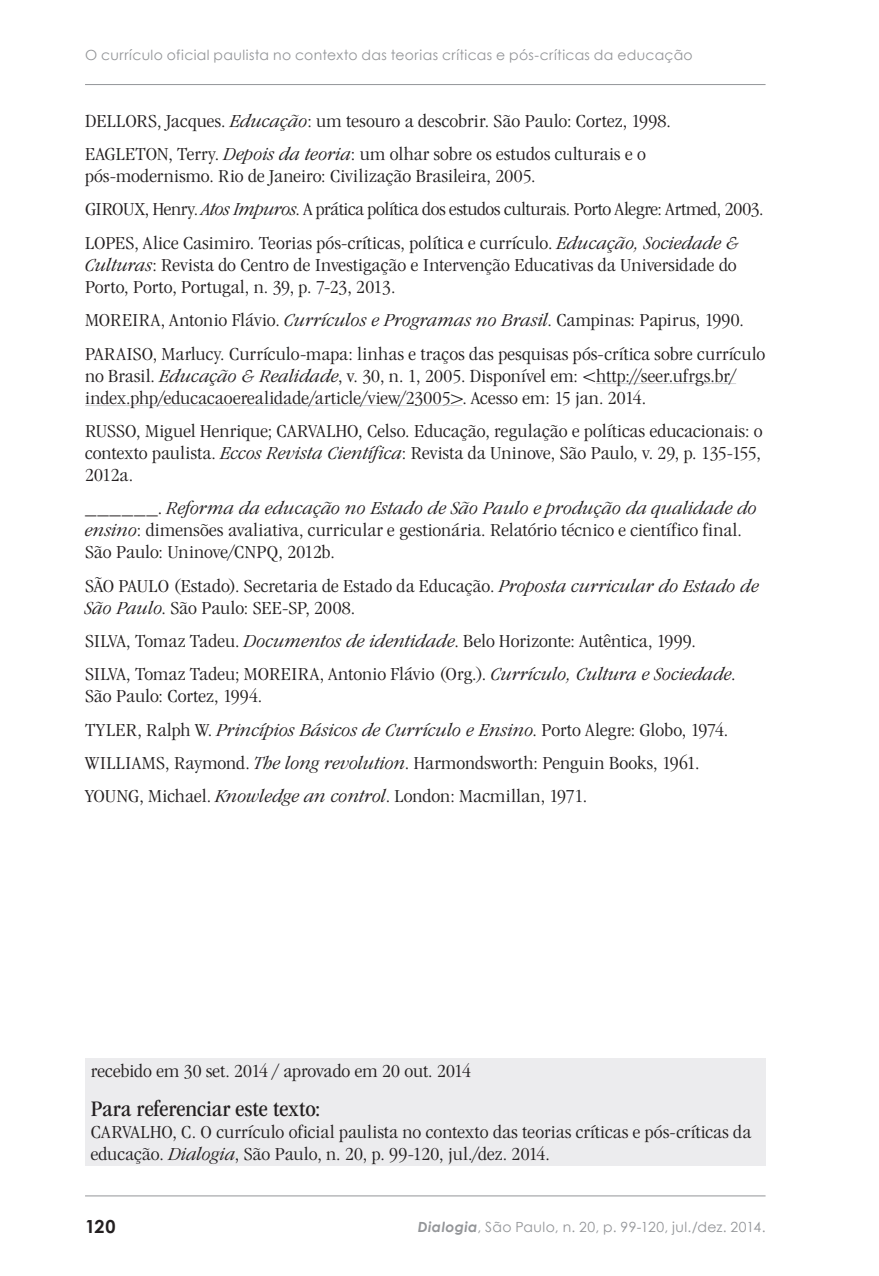
<style>
.page{position:relative;width:879px;height:1276px;background:#fff}
.page>*{position:absolute;margin:0;border:0;box-sizing:border-box;transform-origin:0 0}
.Di_Tabela_-_titulo{font:condensed 23px "ITC Garamond Std";color:#231f20;scale:1.1 1}
.Di_Referencias{font:300 condensed 19px/22px "ITC Garamond Std";letter-spacing:.005em;color:#231f20;scale:1.2 1}
.t1{font:700 18px "Century Gothic";color:#231f20}
.t2{font:14px "Century Gothic";letter-spacing:.025em;color:#939598}
.s1{font-style:italic}
.s2{font-weight:700;font-style:italic}
</style>
<div class="page">
<hr style="left:85px;top:1195px;width:680px;height:1px;background:#939598">
<hr style="left:85px;top:84px;width:680px;height:1px;background:#939598">
<hr style="left:596px;top:383px;width:140px;height:1px;background:#d1d2d4">
<hr style="left:85px;top:405px;width:377px;height:1px;background:#d1d2d4">
<div style="left:85px;top:1057px;width:680px;height:108px;background:#ececee"></div>
<p class="t2" style="left:85px;top:47px;width:609px">O currículo oficial paulista no contexto das teorias críticas e pós-críticas da educação</p>
<p class="Di_Referencias" style="left:85px;top:110px;width:490px">DELLORS, Jacques. <span class="s1">Educação</span>: um tesouro a descobrir. São Paulo: Cortez, 1998.</p>
<p class="Di_Referencias" style="left:85px;top:143px;width:469px">EAGLETON, Terry. <span class="s1">Depois da teoria</span>: um olhar sobre os estudos culturais e o pós-modernismo. Rio de Janeiro: Civilização Brasileira, 2005.</p>
<p class="Di_Referencias" style="left:85px;top:199px;width:567px">GIROUX, Henry. <span class="s1">Atos Impuros</span>. A prática política dos estudos culturais. Porto Alegre: Artmed, 2003.</p>
<p class="Di_Referencias" style="left:85px;top:232px;width:546px;text-align:justify">LOPES, Alice Casimiro. Teorias pós-críticas, política e currículo. <span class="s1">Educação, Sociedade &amp; Culturas</span>: Revista do Centro de Investigação e Intervenção Educativas da Universidade do Porto, Porto, Portugal, n. 39, p. 7-23, 2013.</p>
<p class="Di_Referencias" style="left:85px;top:309px;width:550px">MOREIRA, Antonio Flávio. <span class="s1">Currículos e Programas no Brasil</span>. Campinas: Papirus, 1990.</p>
<p class="Di_Referencias" style="left:85px;top:343px;width:568px">PARAISO, Marlucy. Currículo-mapa: linhas e traços das pesquisas pós-crítica sobre currículo no Brasil. <span class="s1">Educação &amp; Realidade</span>, v. 30, n. 1, 2005. Disponível em: &lt;http://seer.ufrgs.br/ index.php/educacaoerealidade/article/view/23005&gt;. Acesso em: 15 jan. 2014.</p>
<p class="Di_Referencias" style="left:85px;top:420px;width:566px;text-align:justify">RUSSO, Miguel Henrique; CARVALHO, Celso. Educação, regulação e políticas educacionais: o contexto paulista. <span class="s1">Eccos Revista Científica</span>: Revista da Uninove, São Paulo, v. 29, p. 135-155, 2012a.</p>
<p class="Di_Referencias" style="left:85px;top:497px;width:561px">______. <span class="s1">Reforma da educação no Estado de São Paulo e produção da qualidade do ensino</span>: dimensões avaliativa, curricular e gestionária. Relatório técnico e científico final.<br>São Paulo: Uninove/CNPQ, 2012b.</p>
<p class="Di_Referencias" style="left:85px;top:575px;width:563px">SÃO PAULO (Estado). Secretaria de Estado da Educação. <span class="s1">Proposta curricular do Estado de<br>São Paulo</span>. São Paulo: SEE-SP, 2008.</p>
<p class="Di_Referencias" style="left:85px;top:630px;width:510px">SILVA, Tomaz Tadeu. <span class="s1">Documentos de identidade</span>. Belo Horizonte: Autêntica, 1999.</p>
<p class="Di_Referencias" style="left:85px;top:663px;width:543px">SILVA, Tomaz Tadeu; MOREIRA, Antonio Flávio (Org.). <span class="s1">Currículo, Cultura e Sociedade</span>.<br>São Paulo: Cortez, 1994.</p>
<p class="Di_Referencias" style="left:85px;top:719px;width:537px">TYLER, Ralph W. <span class="s1">Princípios Básicos de Currículo e Ensino</span>. Porto Alegre: Globo, 1974.</p>
<p class="Di_Referencias" style="left:85px;top:752px;width:513px">WILLIAMS, Raymond. <span class="s1">The long revolution</span>. Harmondsworth: Penguin Books, 1961.</p>
<p class="Di_Referencias" style="left:85px;top:785px;width:420px">YOUNG, Michael. <span class="s1">Knowledge an control</span>. London: Macmillan, 1971.</p>
<p class="Di_Referencias" style="left:91px;top:1060px;width:318px">recebido em 30 set. 2014 / aprovado em 20 out. 2014</p>
<p class="Di_Tabela_-_titulo" style="left:91px;top:1095px;width:210px">Para referenciar este texto:</p>
<p class="Di_Referencias" style="left:91px;top:1120px;width:552px">CARVALHO, C. O currículo oficial paulista no contexto das teorias críticas e pós-críticas da educação. <span class="s1">Dialogia</span>, São Paulo, n. 20, p. 99-120, jul./dez. 2014.</p>
<p class="t1" style="left:85px;top:1215px;width:32px">120</p>
<p class="t2" style="left:418px;top:1218px;width:349px"><span class="s2">Dialogia</span>, São Paulo, n. 20, p. 99-120, jul./dez. 2014.</p>
</div>
